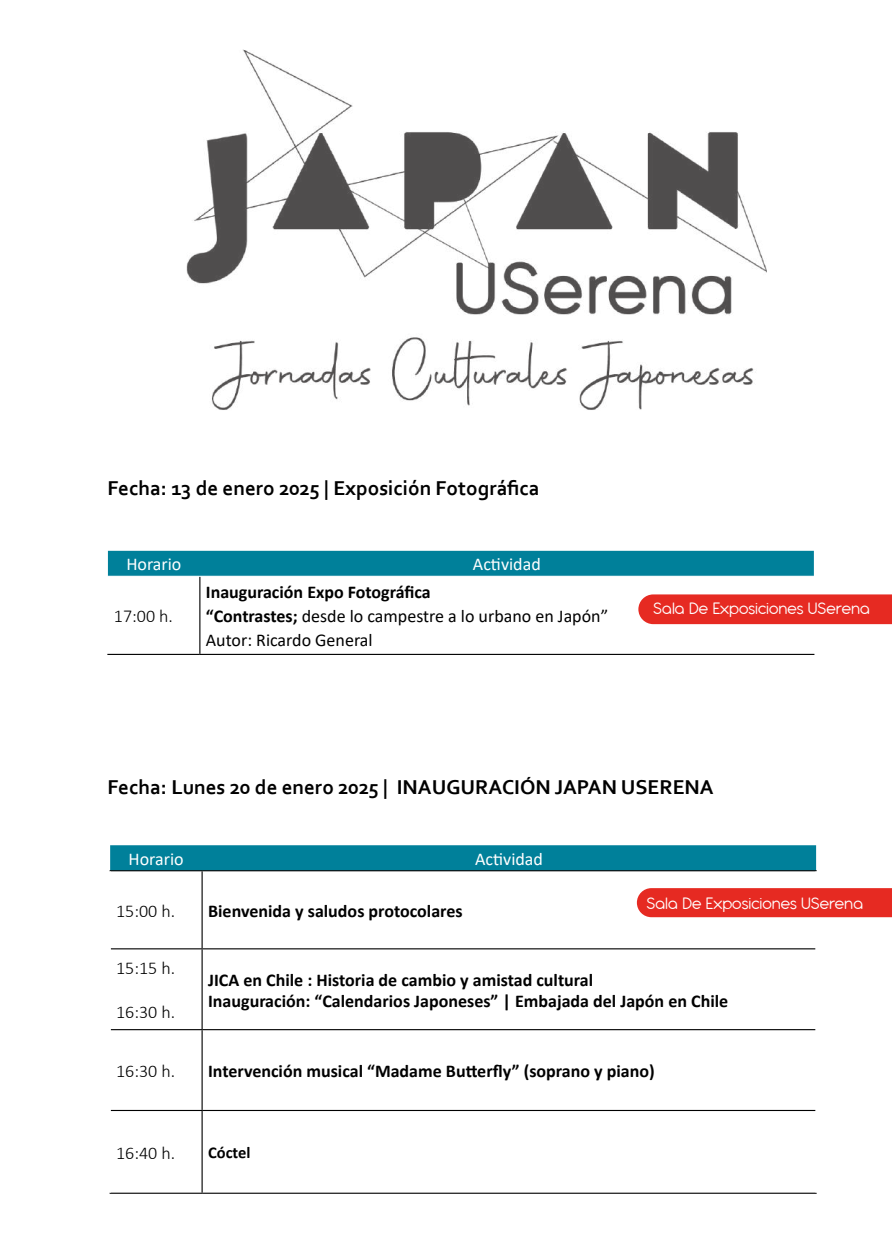
<style>
.page{position:relative;width:893px;height:1259px;background:#fff}
.page>*{position:absolute;margin:0;border:0;box-sizing:border-box;transform-origin:0 0}
.t1{font:700 21px "Corbel";color:#000}
.t2{font:700 18px/21px "Calibri";color:#000}
.t3{font:18px/24px "Calibri";color:#000}
.t4{font:18px "Antipasto Pro";color:#fff}
.t5{font:300 18px "Calibri";color:#000}
.t6{font:18px "Calibri";color:#fff}
.t7{font:700 16.5px "Calibri";color:#000}
.s1{font-weight:700}
</style>
<div class="page">
<div style="left:108px;top:551px;width:706px;height:25px;background:#00809a"></div>
<hr style="left:199px;top:577px;width:1px;height:77px;background:#000">
<hr style="left:107px;top:654px;width:93px;height:1px;background:#000">
<hr style="left:200px;top:654px;width:614px;height:1px;background:#000">
<div style="left:638px;top:594px;width:254px;height:30px;background:#e62a22"></div>
<div style="left:110px;top:845px;width:706px;height:25px;background:#00809a"></div>
<hr style="left:110px;top:870px;width:92px;height:1px;background:#000">
<hr style="left:202px;top:870px;width:615px;height:1px;background:#000">
<hr style="left:110px;top:1192px;width:92px;height:1px;background:#000">
<hr style="left:202px;top:1192px;width:615px;height:1px;background:#000">
<hr style="left:202px;top:871px;width:1px;height:77px;background:#000">
<hr style="left:111px;top:948px;width:91px;height:1px;background:#000">
<hr style="left:202px;top:948px;width:613px;height:1px;background:#000">
<hr style="left:202px;top:949px;width:1px;height:80px;background:#000">
<hr style="left:111px;top:1029px;width:91px;height:1px;background:#000">
<hr style="left:202px;top:1029px;width:613px;height:1px;background:#000">
<hr style="left:202px;top:1030px;width:1px;height:80px;background:#000">
<hr style="left:111px;top:1110px;width:91px;height:1px;background:#000">
<hr style="left:202px;top:1110px;width:613px;height:1px;background:#000">
<hr style="left:202px;top:1111px;width:1px;height:81px;background:#000">
<div style="left:637px;top:888px;width:255px;height:29px;background:#e62a22"></div>
<img style="left:186px;top:49px;width:581px;height:361px">
<p class="t1" style="left:107px;top:475px;width:434px">Fecha: 13 de enero 2025 | Exposición Fotográfica</p>
<p class="t6" style="left:126px;top:552px;width:57px">Horario</p>
<p class="t6" style="left:473px;top:552px;width:69px">Actividad</p>
<p class="t5" style="left:114px;top:605px;width:61px">17:00 h.</p>
<p class="t3" style="left:206px;top:579px;width:404px"><span class="s1">Inauguración Expo Fotográfica<br>“Contrastes;</span> desde lo campestre a lo urbano en Japón”<br>Autor: Ricardo General</p>
<p class="t4" style="left:653px;top:599px;width:218px">Sala De Exposiciones USerena</p>
<p class="t1" style="left:107px;top:774px;width:608px">Fecha: Lunes 20 de enero 2025 | INAUGURACIÓN JAPAN USERENA</p>
<p class="t6" style="left:129px;top:846px;width:57px">Horario</p>
<p class="t6" style="left:475px;top:846px;width:69px">Actividad</p>
<p class="t5" style="left:116px;top:899px;width:61px">15:00 h.</p>
<p class="t2" style="left:208px;top:900px;width:256px">Bienvenida y saludos protocolares</p>
<p class="t4" style="left:646px;top:893px;width:218px">Sala De Exposiciones USerena</p>
<p class="t5" style="left:116px;top:956px;width:61px">15:15 h.</p>
<p class="t5" style="left:116px;top:1001px;width:61px">16:30 h.</p>
<p class="t2" style="left:208px;top:968px;width:522px">JICA en Chile : Historia de cambio y amistad cultural<br>Inauguración: “Calendarios Japoneses” | Embajada del Japón en Chile</p>
<p class="t5" style="left:116px;top:1059px;width:61px">16:30 h.</p>
<p class="t2" style="left:208px;top:1060px;width:448px">Intervención musical “Madame Butterfly” (soprano y piano)</p>
<p class="t5" style="left:116px;top:1141px;width:61px">16:40 h.</p>
<p class="t7" style="left:208px;top:1141px;width:44px">Cóctel</p>
</div>
